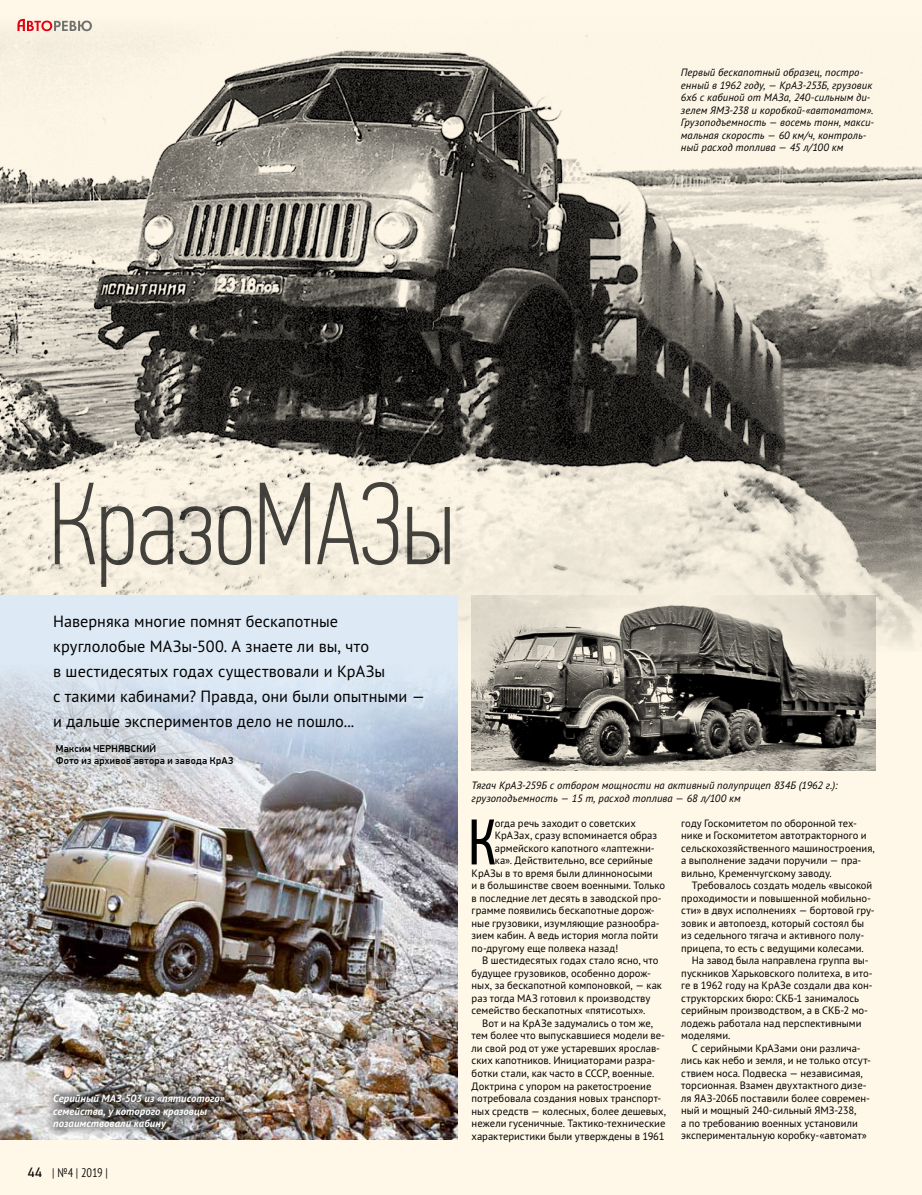
<style>
.page{position:relative;width:922px;height:1195px;background:#fff}
.page>*{position:absolute;margin:0;border:0;box-sizing:border-box;transform-origin:0 0}
.t1{font:100 117px "PF Din Text Comp Pro";letter-spacing:-.005em;color:#464645}
.t2{font:64.5px "PF Din Text Comp Pro";color:#000}
.t3{font:16.25px/25px "PT Sans Pro";color:#000}
.t4{font:300 condensed 12.5px "PT Sans Pro";color:#000}
.t5{font:10.62px/12.5px "PT Sans Pro";color:#000}
.t6{font:italic 10.62px/12.5px "PT Sans Pro";letter-spacing:.005em;color:#000}
.t7{font:italic 700 10.62px/12.5px "PT Sans Pro";letter-spacing:.01em;color:#fff}
.t8{font:500 10px/12.5px "PF Din Display Pro";letter-spacing:.03em;color:#000}
.s1{font-family:"PF Din Display Pro";font-weight:400;font-stretch:normal;font-size:13.75px}
</style>
<div class="page">
<div style="left:0;top:0;width:921px;height:1194px;background:#fff8e8"></div>
<img style="left:0;top:18px;width:921px;height:633px">
<div style="left:0;top:595px;width:457px;height:544px;background:#ddeaf6"></div>
<img style="left:471px;top:595px;width:404px;height:175px">
<img style="left:0;top:672px;width:457px;height:467px">
<div style="left:44px;top:1083px;width:190px;height:55px;background:#000;opacity:.75"></div>
<svg style="left:17px;top:19px;width:75px;height:12px"></svg>
<p class="t6" style="left:680px;top:66px;width:195px">Первый бескапотный образец, постро&shy;енный в 1962 году, — КрАЗ-253Б, грузовик 6х6 с кабиной от МАЗа, 240-сильным ди&shy;зелем ЯМЗ-238 и коробкой-«автоматом».<br>Грузоподъемность — восемь тонн, макси&shy;мальная скорость — 60 км/ч, контроль&shy;ный расход топлива — 45 л/100 км</p>
<h1 class="t1" style="left:49px;top:457px;width:408px">КразоМАЗы</h1>
<h3 class="t3" style="left:53px;top:608px;width:373px">Наверняка многие помнят бескапотные круглолобые МАЗы-500. А знаете ли вы, что<br>в шестидесятых годах существовали и КрАЗы<br>с такими кабинами? Правда, они были опытными — и дальше экспериментов дело не пошло...</h3>
<p class="t8" style="left:56px;top:742px;width:179px">Максим ЧЕРНЯВСКИЙ<br>Фото из архивов автора и завода КрАЗ</p>
<p class="t7" style="left:53px;top:1091px;width:173px">Серийный МАЗ-503 из «пятисотого» семейства, у которого кразовцы позаимствовали кабину</p>
<p class="t4" style="left:28px;top:1164px;width:82px"><span class="s1">44</span> | №4 | 2019 |</p>
<p class="t6" style="left:471px;top:778px;width:367px">Тягач КрАЗ-259Б с отбором мощности на активный полуприцеп 834Б (1962 г.): грузоподъемность — 15 т, расход топлива — 68 л/100 км</p>
<h2 class="t2" style="left:468px;top:805px;width:29px">К</h2>
<p class="t5" style="left:494px;top:816px;width:142px">огда речь заходит о советских</p>
<p class="t5" style="left:494px;top:829px;width:164px">КрАЗах, сразу вспоминается образ</p>
<p class="t5" style="left:494px;top:841px;width:161px">армейского капотного «лаптежни-</p>
<p class="t5" style="left:494px;top:854px;width:159px">ка». Действительно, все серийные</p>
<p class="t5" style="left:471px;top:866px;width:182px">КрАЗы в то время были длинноносыми</p>
<p class="t5" style="left:471px;top:878px;width:195px">и в большинстве своем военными. Только</p>
<p class="t5" style="left:471px;top:891px;width:191px">в последние лет десять в заводской про-</p>
<p class="t5" style="left:471px;top:903px;width:185px">грамме появились бескапотные дорож-</p>
<p class="t5" style="left:471px;top:916px;width:189px">ные грузовики, изумляющие разнообра-</p>
<p class="t5" style="left:471px;top:928px;width:188px">зием кабин. А ведь история могла пойти</p>
<p class="t5" style="left:471px;top:941px;width:148px">по-другому еще полвека назад!</p>
<p class="t5" style="left:482px;top:953px;width:178px">В шестидесятых годах стало ясно, что</p>
<p class="t5" style="left:471px;top:966px;width:181px">будущее грузовиков, особенно дорож-</p>
<p class="t5" style="left:471px;top:978px;width:192px">ных, за бескапотной компоновкой, — как</p>
<p class="t5" style="left:471px;top:991px;width:180px">раз тогда МАЗ готовил к производству</p>
<p class="t5" style="left:471px;top:1003px;width:175px">семейство бескапотных «пятисотых».</p>
<p class="t5" style="left:482px;top:1016px;width:172px">Вот и на КрАЗе задумались о том же,</p>
<p class="t5" style="left:471px;top:1028px;width:195px">тем более что выпускавшиеся модели ве-</p>
<p class="t5" style="left:471px;top:1041px;width:190px">ли свой род от уже устаревших ярослав-</p>
<p class="t5" style="left:471px;top:1053px;width:185px">ских капотников. Инициаторами разра-</p>
<p class="t5" style="left:471px;top:1066px;width:184px">ботки стали, как часто в СССР, военные.</p>
<p class="t5" style="left:471px;top:1078px;width:181px">Доктрина с упором на ракетостроение</p>
<p class="t5" style="left:471px;top:1091px;width:191px">потребовала создания новых транспорт-</p>
<p class="t5" style="left:471px;top:1103px;width:196px">ных средств — колесных, более дешевых,</p>
<p class="t5" style="left:471px;top:1116px;width:195px">нежели гусеничные. Тактико-технические</p>
<p class="t5" style="left:471px;top:1128px;width:194px">характеристики были утверждены в 1961</p>
<p class="t5" style="left:681px;top:816px;width:195px">году Госкомитетом по оборонной тех&shy;нике и Госкомитетом автотракторного и сельскохозяйственного машиностроения, а выполнение задачи поручили — пра&shy;вильно, Кременчугскому заводу.</p>
<p class="t5" style="left:681px;top:878px;width:195px;text-indent:11px">Требовалось создать модель «высокой проходимости и повышенной мобильно&shy;сти» в двух исполнениях — бортовой гру&shy;зовик и автопоезд, который состоял бы из седельного тягача и активного полу&shy;прицепа, то есть с ведущими колесами.</p>
<p class="t5" style="left:681px;top:953px;width:193px;text-indent:11px">На завод была направлена группа вы&shy;пускников Харьковского политеха, в ито&shy;ге в 1962 году на КрАЗе создали два кон&shy;структорских бюро: СКБ-1 занималось серийным производством, а в СКБ-2 мо&shy;лодежь работала над перспективными моделями.</p>
<p class="t5" style="left:681px;top:1041px;width:191px;text-indent:11px">С серийными КрАЗами они различа&shy;лись как небо и земля, и не только отсут&shy;ствием носа. Подвеска — независимая, торсионная. Взамен двухтактного дизе&shy;ля ЯАЗ-206Б поставили более современ&shy;ный и мощный 240-сильный ЯМЗ-238,<br>а по требованию военных установили экспериментальную коробку-«автомат»</p>
</div>
